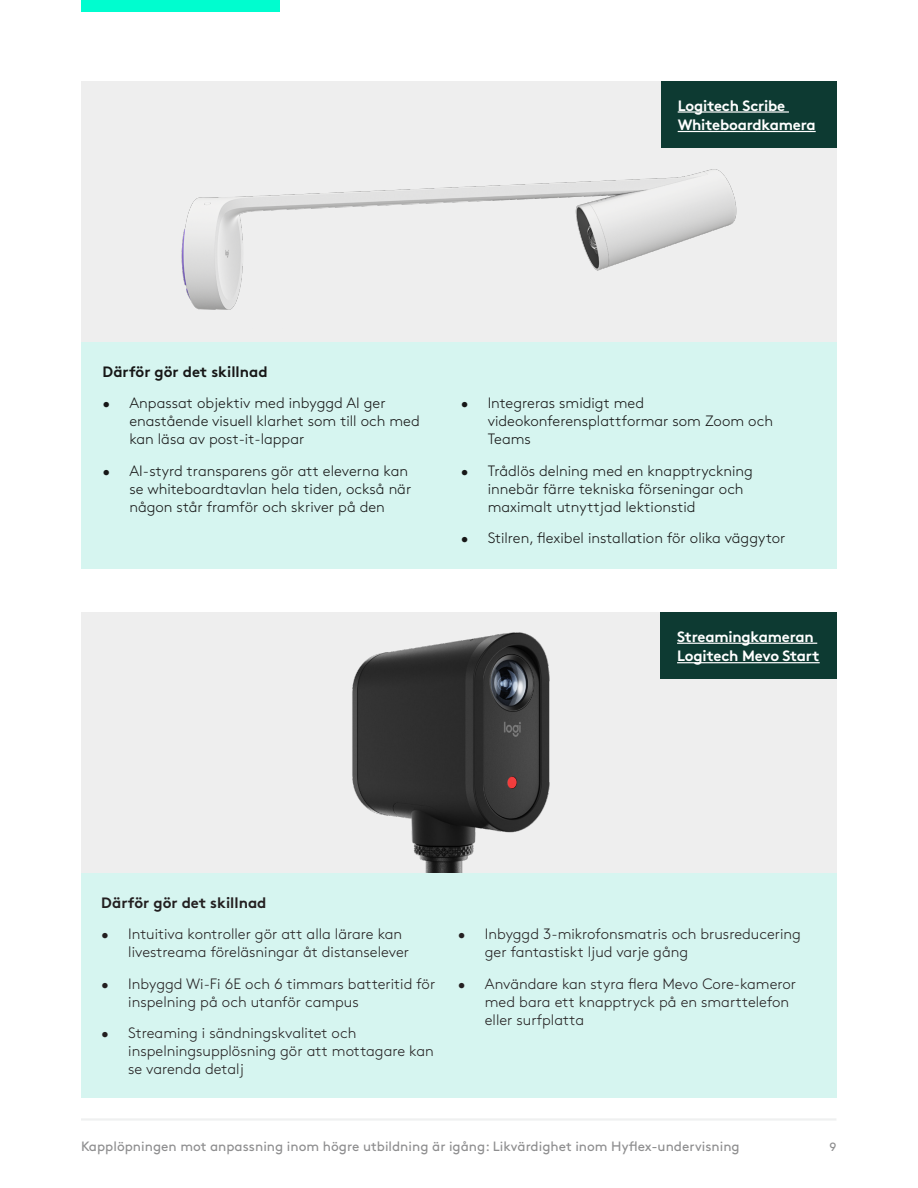
<style>
.page{position:relative;width:918px;height:1188px;background:#fff}
.page>*{position:absolute;margin:0;border:0;box-sizing:border-box;transform-origin:0 0}
.t1{font:300 15px/18px "Brown Pro";color:#171717}
.t2{font:300 15px/18px "Brown Pro";color:#231f20}
.Body_copy_2{font:700 15px/19.5px "Brown Pro";letter-spacing:-.015em;color:#fff}
.t3{font:700 15px "Brown Pro";color:#171717}
.t4{font:700 15px "Brown Pro";color:#231f20}
.t5{font:13.5px "Brown";color:#8e8e8f}
.t6{font:12px "Brown";color:#8e8e8f}
</style>
<div class="page">
<hr style="left:81px;top:1118px;width:755px;height:3px;background:#eff0f0">
<div style="left:81px;top:0;width:199px;height:12px;background:#00fdcf"></div>
<div style="left:81px;top:81px;width:756px;height:262px;background:#eee"></div>
<div style="left:81px;top:343px;width:756px;height:226px;background:#d6f5f0"></div>
<div style="left:661px;top:81px;width:176px;height:67px;background:#0d3a32"></div>
<hr style="left:678px;top:131px;width:138px;height:1px;background:#fff">
<img style="left:81px;top:111px;width:726px;height:232px">
<div style="left:81px;top:613px;width:756px;height:261px;background:#eee"></div>
<img style="left:244px;top:632px;width:407px;height:242px">
<div style="left:81px;top:874px;width:756px;height:224px;background:#d6f5f0"></div>
<div style="left:661px;top:613px;width:176px;height:66px;background:#0d3a32"></div>
<hr style="left:677px;top:643px;width:140px;height:1px;background:#fff">
<hr style="left:677px;top:662px;width:143px;height:1px;background:#fff">
<p class="Body_copy_2" style="left:678px;top:94px;width:140px">Logitech Scribe<br>Whiteboardkamera</p>
<p class="t3" style="left:102px;top:359px;width:167px">Därför gör det skillnad</p>
<p class="t1" style="left:129px;top:393px;width:292px;text-indent:-27px">• Anpassat objektiv med inbyggd AI ger enastående visuell klarhet som till och med kan läsa av post-it-lappar</p>
<p class="t1" style="left:129px;top:460px;width:283px;text-indent:-27px">• AI-styrd transparens gör att eleverna kan se whiteboardtavlan hela tiden, också när någon står framför och skriver på den</p>
<p class="t1" style="left:488px;top:393px;width:287px;text-indent:-27px">• Integreras smidigt med videokonferensplattformar som Zoom och<br>Teams</p>
<p class="t1" style="left:488px;top:460px;width:267px;text-indent:-27px">• Trådlös delning med en knapptryckning innebär färre tekniska förseningar och maximalt utnyttjad lektionstid</p>
<p class="t1" style="left:461px;top:528px;width:326px">• Stilren, flexibel installation för olika väggytor</p>
<p class="Body_copy_2" style="left:677px;top:625px;width:144px">Streamingkameran<br>Logitech Mevo Start</p>
<p class="t4" style="left:101px;top:891px;width:167px">Därför gör det skillnad</p>
<p class="t2" style="left:128px;top:924px;width:282px;text-indent:-27px">• Intuitiva kontroller gör att alla lärare kan livestreama föreläsningar åt distanselever</p>
<p class="t2" style="left:128px;top:974px;width:309px;text-indent:-27px">• Inbyggd Wi-Fi 6E och 6 timmars batteritid för inspelning på och utanför campus</p>
<p class="t2" style="left:128px;top:1023px;width:307px;text-indent:-27px">• Streaming i sändningskvalitet och inspelningsupplösning gör att mottagare kan se varenda detalj</p>
<p class="t2" style="left:485px;top:924px;width:318px;text-indent:-27px">• Inbyggd 3-mikrofonsmatris och brusreducering ger fantastiskt ljud varje gång</p>
<p class="t2" style="left:485px;top:974px;width:313px;text-indent:-27px">• Användare kan styra flera Mevo Core-kameror med bara ett knapptryck på en smarttelefon eller surfplatta</p>
<p class="t5" style="left:81px;top:1136px;width:660px">Kapplöpningen mot anpassning inom högre utbildning är igång: Likvärdighet inom Hyflex-undervisning</p>
<p class="t6" style="left:829px;top:1137px;width:9px">9</p>
</div>
